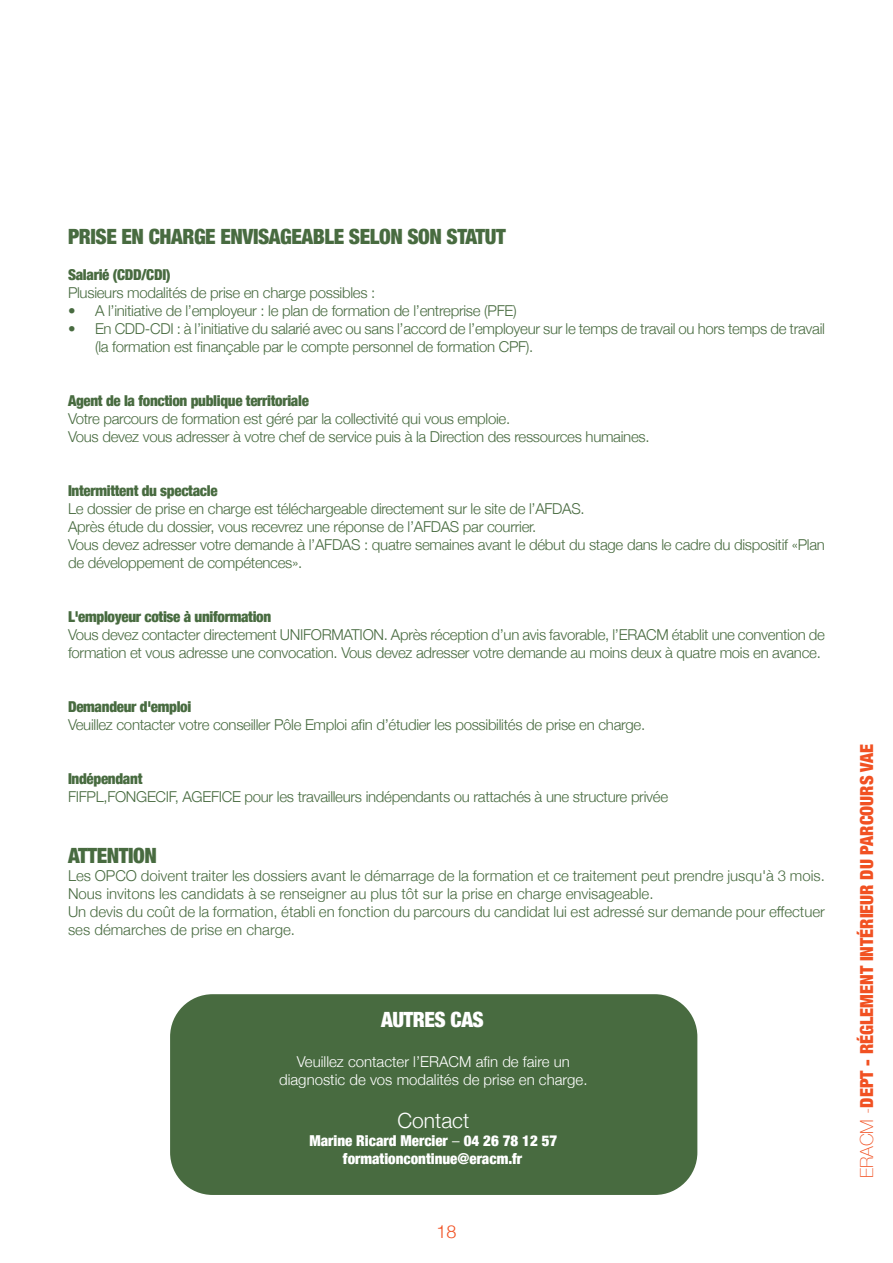
<style>
.page{position:relative;width:893px;height:1263px;background:#fff}
.page>*{position:absolute;margin:0;border:0;box-sizing:border-box;transform-origin:0 0}
.t1{font:900 condensed 21px "Helvetica Neue";letter-spacing:-.02em;color:#486b40}
.t2{font:900 condensed 21px "Helvetica Neue";letter-spacing:-.02em;color:#fff}
.t3{font:300 21px "Helvetica Neue";color:#fff}
.t4{font:900 condensed 18px "Helvetica Neue";color:#f15122}
.t5{font:300 18px "Helvetica Neue";color:#f15122}
.t6{font:300 15px/18px "Helvetica Neue";letter-spacing:-.02em;color:#486b40}
.t7{font:300 15px/18px "Helvetica Neue";color:#486b40}
.t8{font:900 condensed 15px "Helvetica Neue";letter-spacing:-.02em;color:#486b40}
.t9{font:300 15px/18px "Helvetica Neue";color:#fff;text-align:center}
.t10{font:900 condensed 15px "Helvetica Neue";color:#fff}
.s1{font-weight:300;font-stretch:normal}
.s2{font-weight:100;font-stretch:normal}
</style>
<div class="page">
<div style="left:170px;top:994px;width:527px;height:201px;background:#486b40;border-radius:43px"></div>
<p class="t1" style="left:68px;top:219px;width:439px">PRISE EN CHARGE ENVISAGEABLE SELON SON STATUT</p>
<p class="t8" style="left:68px;top:262px;width:104px">Salarié (CDD/CDI)</p>
<p class="t6" style="left:68px;top:282px;width:309px">Plusieurs modalités de prise en charge possibles :</p>
<p class="t6" style="left:68px;top:300px;width:450px">• A l’initiative de l’employeur : le plan de formation de l’entreprise (PFE)</p>
<p class="t6" style="left:95px;top:318px;width:731px;text-indent:-27px">• En CDD-CDI : à l’initiative du salarié avec ou sans l’accord de l’employeur sur le temps de travail ou hors temps de travail (la formation est finançable par le compte personnel de formation CPF).</p>
<p class="t8" style="left:68px;top:388px;width:242px">Agent de la fonction publique territoriale</p>
<p class="t6" style="left:68px;top:408px;width:444px">Votre parcours de formation est géré par la collectivité qui vous emploie.</p>
<p class="t6" style="left:68px;top:426px;width:583px">Vous devez vous adresser à votre chef de service puis à la Direction des ressources humaines.</p>
<p class="t8" style="left:68px;top:478px;width:151px">Intermittent du spectacle</p>
<p class="t6" style="left:68px;top:498px;width:518px">Le dossier de prise en charge est téléchargeable directement sur le site de l’AFDAS.</p>
<p class="t6" style="left:68px;top:516px;width:470px">Après étude du dossier, vous recevrez une réponse de l’AFDAS par courrier.</p>
<p class="t6" style="left:68px;top:534px;width:758px">Vous devez adresser votre demande à l’AFDAS : quatre semaines avant le début du stage dans le cadre du dispositif «Plan de développement de compétences».</p>
<p class="t8" style="left:68px;top:604px;width:205px">L'employeur cotise à uniformation</p>
<p class="t6" style="left:68px;top:624px;width:758px">Vous devez contacter directement UNIFORMATION. Après réception d’un avis favorable, l’ERACM établit une convention de formation et vous adresse une convocation. Vous devez adresser votre demande au moins deux à quatre mois en avance.</p>
<p class="t8" style="left:68px;top:694px;width:125px">Demandeur d'emploi</p>
<p class="t6" style="left:68px;top:714px;width:579px">Veuillez contacter votre conseiller Pôle Emploi afin d’étudier les possibilités de prise en charge.</p>
<p class="t8" style="left:68px;top:766px;width:76px">Indépendant</p>
<p class="t6" style="left:68px;top:786px;width:602px">FIFPL,FONGECIF, AGEFICE pour les travailleurs indépendants ou rattachés à une structure privée</p>
<p class="t1" style="left:68px;top:838px;width:90px">ATTENTION</p>
<p class="t7" style="left:68px;top:865px;width:758px">Les OPCO doivent traiter les dossiers avant le démarrage de la formation et ce traitement peut prendre jusqu'à 3 mois.<br>Nous invitons les candidats à se renseigner au plus tôt sur la prise en charge envisageable.</p>
<p class="t7" style="left:68px;top:901px;width:758px">Un devis du coût de la formation, établi en fonction du parcours du candidat lui est adressé sur demande pour effectuer ses démarches de prise en charge.</p>
<p class="t2" style="left:381px;top:1002px;width:104px">AUTRES CAS</p>
<p class="t9" style="left:279px;top:1051px;width:310px">Veuillez contacter l’ERACM afin de faire un diagnostic de vos modalités de prise en charge.</p>
<p class="t3" style="left:397px;top:1104px;width:73px">Contact</p>
<p class="t10" style="left:309px;top:1128px;width:249px">Marine Ricard Mercier <span class="s1">–</span> 04 26 78 12 57</p>
<p class="t10" style="left:343px;top:1146px;width:181px">formationcontinue@eracm.fr</p>
<p class="t5" style="left:436px;top:1217px;width:22px">18</p>
<p class="t4" style="left:852px;top:1178px;width:436px;rotate:-90deg"><span class="s2">ERACM -</span>DEPT - RÉGLEMENT INTÉRIEUR DU PARCOURS VAE</p>
</div>
